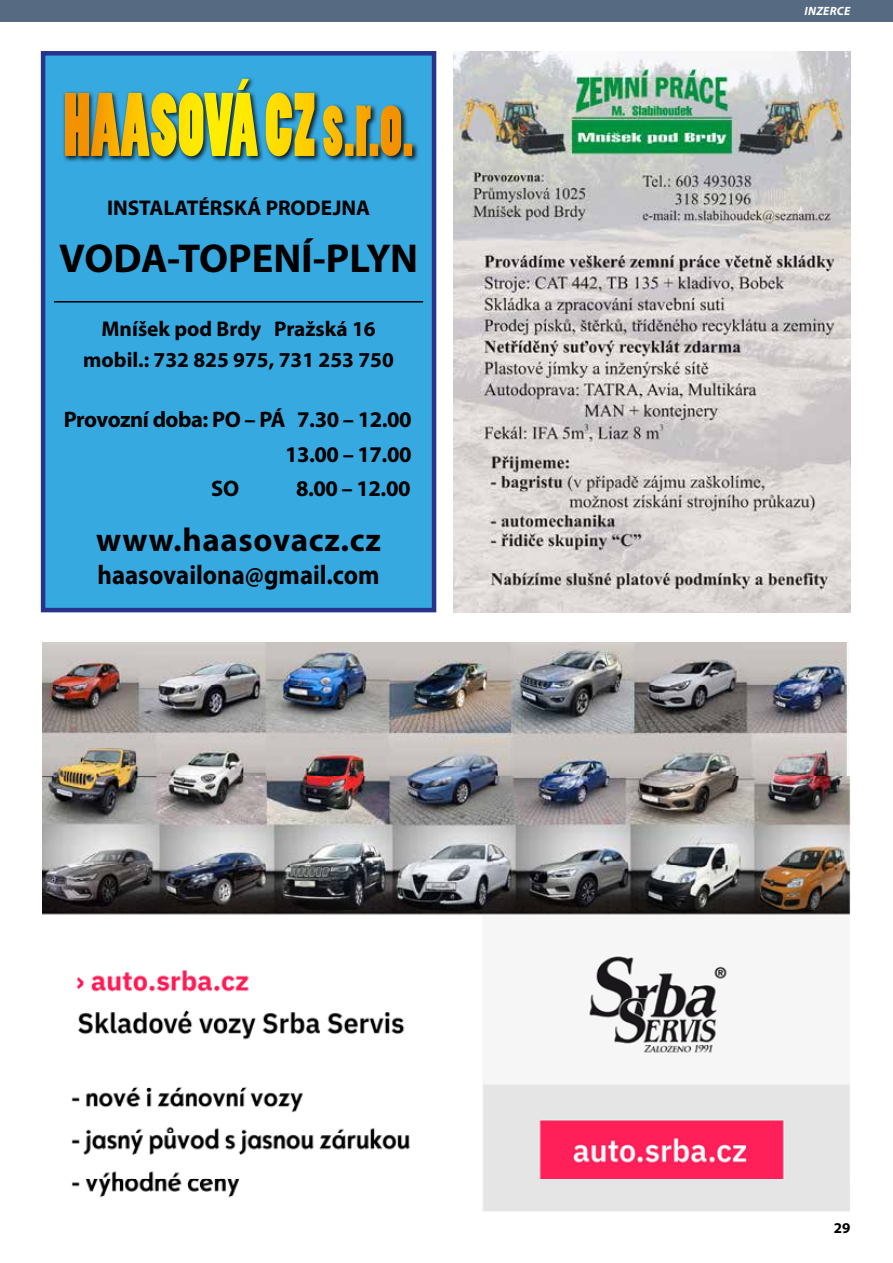
<style>
.page{position:relative;width:893px;height:1263px;background:#fff}
.page>*{position:absolute;margin:0;border:0;box-sizing:border-box;transform-origin:0 0}
.t1{font:700 40.5px "Myriad Pro";color:#000}
.t2{font:700 33px "Myriad Pro";letter-spacing:.02em;color:#000}
.t3{font:700 27px "Myriad Pro";color:#000;scale:.92 1}
.t4{font:700 22.5px "Myriad Pro";letter-spacing:-.02em;color:#000}
.t5{font:700 21.3px/31.2px "Myriad Pro";color:#000;text-align:center}
.t6{font:700 15px "Myriad Pro";color:#000}
.t7{font:italic 700 12px "Myriad Pro";letter-spacing:.02em;color:#fff}
</style>
<div class="page">
<div style="left:0;top:0;width:893px;height:21px;background:#566a82"></div>
<img style="left:43px;top:642px;width:805px;height:135px">
<img style="left:43px;top:777px;width:807px;height:435px">
<img style="left:454px;top:51px;width:396px;height:561px">
<div style="left:41px;top:51px;width:395px;height:561px;background:#36a9e1;border:4px solid #28348b"></div>
<hr style="left:54px;top:301px;width:369px;height:1px;background:#000">
<div style="left:62px;top:76px;width:357px;height:87px;background:#000;opacity:.85"></div>
<svg style="left:91px;top:79px;width:223px;height:77px"></svg>
<p class="t5" style="left:107px;top:192px;width:265px">INSTALATÉRSKÁ PRODEJNA</p>
<h1 class="t1" style="left:59px;top:236px;width:361px">VODA-TOPENÍ-PLYN</h1>
<p class="t5" style="left:83px;top:314px;width:312px">Mníšek pod Brdy Pražská 16 mobil.: 732 825 975, 731 253 750</p>
<p class="t4" style="left:64px;top:407px;width:349px">Provozní doba: PO – PÁ 7.30 – 12.00</p>
<p class="t4" style="left:285px;top:442px;width:128px">13.00 – 17.00</p>
<p class="t4" style="left:211px;top:476px;width:29px">SO</p>
<p class="t4" style="left:296px;top:476px;width:116px">8.00 – 12.00</p>
<h2 class="t2" style="left:96px;top:521px;width:286px">www.haasovacz.cz</h2>
<p class="t3" style="left:98px;top:560px;width:308px">haasovailona@gmail.com</p>
<p class="t7" style="left:805px;top:4px;width:47px">INZERCE</p>
<p class="t6" style="left:834px;top:1220px;width:18px">29</p>
</div>
